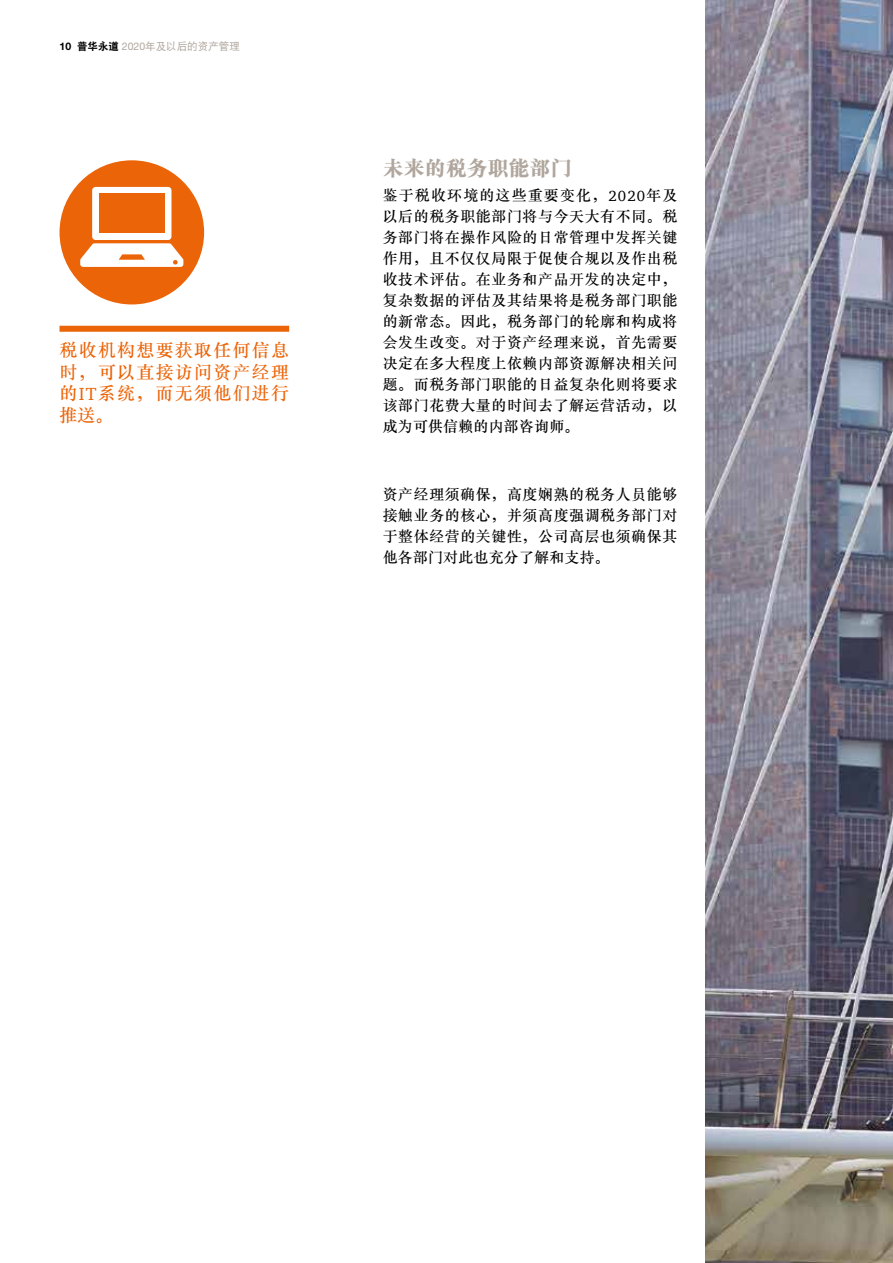
<style>
.page{position:relative;width:893px;height:1263px;background:#fff}
.page>*{position:absolute;margin:0;border:0;box-sizing:border-box;transform-origin:0 0}
.t1{font:800 21px "M Sung GB";color:#b0a69d}
.t2{font:500 18px/21.6px "M Sung GB";letter-spacing:.07em;color:#ec6408;text-align:justify}
.t3{font:500 15px/21px "M Sung GB";letter-spacing:.035em;color:#000;text-align:justify}
.t4{font:10.5px "DFP Hei W5";color:#b0a69d}
.s1{font-family:"Helvetica Neue";font-weight:700;color:#000}
.s2{font-family:"DFP Hei W9";color:#000}
.s3{font-family:"Helvetica Neue"}
.s4{font-family:"ITC Charter Com";font-weight:400}
</style>
<div class="page">
<div style="left:60px;top:326px;width:229px;height:6px;background:#ec6408"></div>
<img style="left:706px;top:0;width:187px;height:1263px">
<svg style="left:60px;top:160px;width:144px;height:144px"></svg>
<p class="t4" style="left:60px;top:41px;width:182px"><span class="s1">10</span> <span class="s2">普华永道</span> <span class="s3">2020</span>年及以后的资产管理</p>
<p class="t2" style="left:60px;top:341px;width:231px">税收机构想要获取任何信息时，可以直接访问资产经理的<span class="s4">IT</span>系统，而无须他们进行推送。</p>
<h1 class="t1" style="left:383px;top:158px;width:190px">未来的税务职能部门</h1>
<p class="t3" style="left:383px;top:186px;width:296px">鉴于税收环境的这些重要变化，<span class="s4">2020</span>年及以后的税务职能部门将与今天大有不同。税务部门将在操作风险的日常管理中发挥关键作用，且不仅仅局限于促使合规以及作出税收技术评估。在业务和产品开发的决定中，复杂数据的评估及其结果将是税务部门职能的新常态。因此，税务部门的轮廓和构成将会发生改变。对于资产经理来说，首先需要决定在多大程度上依赖内部资源解决相关问题。而税务部门职能的日益复杂化则将要求该部门花费大量的时间去了解运营活动，以成为可供信赖的内部咨询师。</p>
<p class="t3" style="left:383px;top:484px;width:296px">资产经理须确保，高度娴熟的税务人员能够接触业务的核心，并须高度强调税务部门对于整体经营的关键性，公司高层也须确保其他各部门对此也充分了解和支持。</p>
</div>
